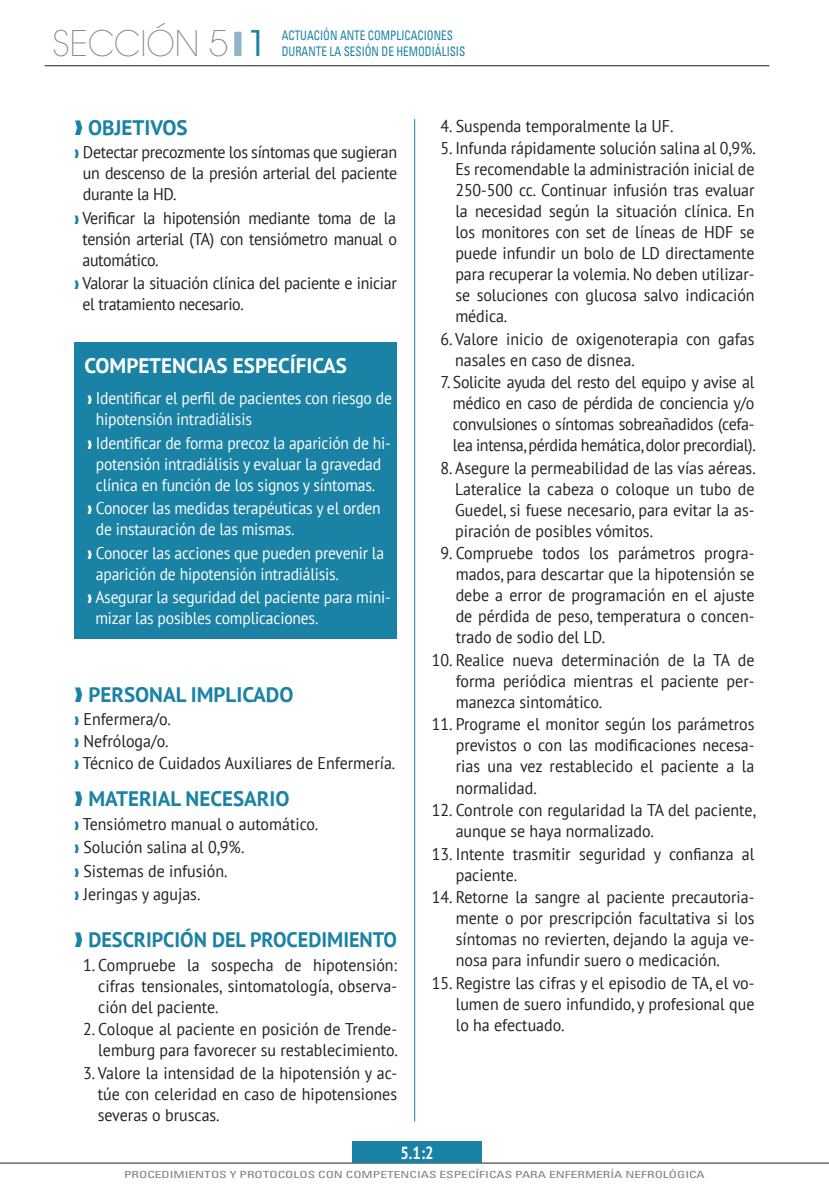
<style>
.page{position:relative;width:829px;height:1191px;background:#fff}
.page>*{position:absolute;margin:0;border:0;box-sizing:border-box;transform-origin:0 0}
.t1{font:200 35px "ITC Avant Garde Std";color:#808285;scale:.95 1}
.LADILLO{font:700 21px "PT Sans";color:#1a82a4}
.LADILLO-2{font:700 21px "PT Sans";color:#1a82a4;scale:.96 1}
.t2{font:700 21px "PT Sans";color:#fff}
.t3{font:700 17.5px "PT Sans";color:#fff;scale:.85 1}
.CPO_DE_TEXTO_GENERAL{font:16.97px/21px "PT Sans";color:#231f20;text-align:justify;scale:.94 1}
.t4{font:16.97px/21px "PT Sans";letter-spacing:-.01em;color:#fff;scale:.92 1}
.CPO_DE_TEXTO_GENERAL-2{font:16.97px/21px "PT Sans";letter-spacing:-.02em;color:#231f20;scale:.94 1}
.LADILLO-3{font:16.97px "PT Sans";color:#231f20;scale:.94 1}
.BAJO_NUMERO{font:condensed 13.12px "Univers LT Std";color:#1a82a4;scale:.85 1}
.t5{font:condensed 9.8px "Univers LT Std";color:#808285;scale:1.37 1}
.s1{color:#8fb3c9}
.s2{font-weight:400;color:#1a82a4}
.s3{color:#1a82a4}
</style>
<div class="page">
<hr style="left:0;top:1162px;width:828px;height:1px;background:#231f20">
<hr style="left:45px;top:65px;width:724px;height:1px;background:#231f20">
<div style="left:74px;top:342px;width:323px;height:297px;background:#1a82a4"></div>
<hr style="left:414px;top:119px;width:1px;height:1002px;background:#1a82a4">
<div style="left:352px;top:1141px;width:129px;height:22px;background:#1a82a4"></div>
<p class="t1" style="left:53px;top:23px;width:228px">SECCIÓN 5<span class="s1">❙</span><span class="s2">1</span></p>
<p class="BAJO_NUMERO" style="left:282px;top:27px;width:203px">ACTUACIÓN ANTE COMPLICACIONES</p>
<p class="BAJO_NUMERO" style="left:282px;top:43px;width:217px">DURANTE LA SESIÓN DE HEMODIÁLISIS</p>
<p class="LADILLO" style="left:74px;top:113px;width:115px">❱ OBJETIVOS</p>
<p class="CPO_DE_TEXTO_GENERAL" style="left:83px;top:141px;width:336px;text-indent:-8px"><span class="s3">❱</span> Detectar precozmente los síntomas que sugieran un descenso de la presión arterial del paciente durante la HD.</p>
<p class="CPO_DE_TEXTO_GENERAL" style="left:82px;top:207px;width:336px;text-indent:-8px"><span class="s3">❱</span> Verificar la hipotensión mediante toma de la tensión arterial (TA) con tensiómetro manual o automático.</p>
<p class="CPO_DE_TEXTO_GENERAL-2" style="left:82px;top:272px;width:336px;text-indent:-8px"><span class="s3">❱</span> Valorar la situación clínica del paciente e iniciar el tratamiento necesario.</p>
<p class="t2" style="left:84px;top:352px;width:264px">COMPETENCIAS ESPECÍFICAS</p>
<p class="t4" style="left:96px;top:387px;width:323px;text-indent:-8px">❱ Identificar el perfil de pacientes con riesgo de hipotensión intradiálisis</p>
<p class="t4" style="left:87px;top:431px;width:331px;text-align:center">❱ Identificar de forma precoz la aparición de hi&shy;potensión intradiálisis y evaluar la gravedad clínica en función de los signos y síntomas.</p>
<p class="t4" style="left:96px;top:497px;width:311px;text-indent:-8px">❱ Conocer las medidas terapéuticas y el orden de instauración de las mismas.</p>
<p class="t4" style="left:96px;top:541px;width:315px;text-indent:-8px">❱ Conocer las acciones que pueden prevenir la aparición de hipotensión intradiálisis.</p>
<p class="t4" style="left:95px;top:586px;width:322px;text-indent:-8px">❱ Asegurar la seguridad del paciente para mini&shy;mizar las posibles complicaciones.</p>
<p class="LADILLO" style="left:74px;top:680px;width:221px">❱ PERSONAL IMPLICADO</p>
<p class="LADILLO-3" style="left:74px;top:708px;width:104px"><span class="s3">❱</span> Enfermera/o.</p>
<p class="LADILLO-3" style="left:74px;top:730px;width:102px"><span class="s3">❱</span> Nefróloga/o.</p>
<p class="LADILLO-3" style="left:74px;top:752px;width:343px"><span class="s3">❱</span> Técnico de Cuidados Auxiliares de Enfermería.</p>
<p class="LADILLO" style="left:74px;top:785px;width:217px">❱ MATERIAL NECESARIO</p>
<p class="CPO_DE_TEXTO_GENERAL" style="left:74px;top:813px;width:261px"><span class="s3">❱</span> Tensiómetro manual o automático.</p>
<p class="CPO_DE_TEXTO_GENERAL" style="left:74px;top:836px;width:182px"><span class="s3">❱</span> Solución salina al 0,9%.</p>
<p class="CPO_DE_TEXTO_GENERAL" style="left:74px;top:859px;width:164px"><span class="s3">❱</span> Sistemas de infusión.</p>
<p class="CPO_DE_TEXTO_GENERAL" style="left:74px;top:883px;width:135px"><span class="s3">❱</span> Jeringas y agujas.</p>
<p class="LADILLO-2" style="left:74px;top:925px;width:337px">❱ DESCRIPCIÓN DEL PROCEDIMIENTO</p>
<p class="CPO_DE_TEXTO_GENERAL" style="left:98px;top:953px;width:319px;text-indent:-15px">1. Compruebe la sospecha de hipotensión: cifras tensionales, sintomatología, observa&shy;ción del paciente.</p>
<p class="CPO_DE_TEXTO_GENERAL" style="left:83px;top:1018px;width:336px;text-align:right">2. Coloque al paciente en posición de Trende&shy;lemburg para favorecer su restablecimiento.</p>
<p class="CPO_DE_TEXTO_GENERAL" style="left:98px;top:1061px;width:320px;text-indent:-15px">3. Valore la intensidad de la hipotensión y ac&shy;túe con celeridad en caso de hipotensiones severas o bruscas.</p>
<p class="CPO_DE_TEXTO_GENERAL" style="left:440px;top:115px;width:249px">4. Suspenda temporalmente la UF.</p>
<p class="CPO_DE_TEXTO_GENERAL" style="left:455px;top:137px;width:321px;text-indent:-15px">5. Infunda rápidamente solución salina al 0,9%.<br>Es recomendable la administración inicial de 250-500 cc. Continuar infusión tras evaluar la necesidad según la situación clínica. En los monitores con set de líneas de HDF se puede infundir un bolo de LD directamente para recuperar la volemia. No deben utilizar&shy;se soluciones con glucosa salvo indicación médica.</p>
<p class="CPO_DE_TEXTO_GENERAL" style="left:455px;top:328px;width:320px;text-indent:-15px">6. Valore inicio de oxigenoterapia con gafas nasales en caso de disnea.</p>
<p class="CPO_DE_TEXTO_GENERAL" style="left:453px;top:371px;width:323px;text-indent:-12px">7. Solicite ayuda del resto del equipo y avise al médico en caso de pérdida de conciencia y/o convulsiones o síntomas sobreañadidos (cefa&shy;lea intensa, pérdida hemática, dolor precordial).</p>
<p class="CPO_DE_TEXTO_GENERAL" style="left:455px;top:457px;width:321px;text-indent:-15px">8. Asegure la permeabilidad de las vías aéreas.<br>Lateralice la cabeza o coloque un tubo de Guedel, si fuese necesario, para evitar la as&shy;piración de posibles vómitos.</p>
<p class="CPO_DE_TEXTO_GENERAL" style="left:455px;top:542px;width:319px;text-indent:-15px">9. Compruebe todos los parámetros progra&shy;mados, para descartar que la hipotensión se debe a error de programación en el ajuste de pérdida de peso, temperatura o concen&shy;trado de sodio del LD.</p>
<p class="CPO_DE_TEXTO_GENERAL" style="left:455px;top:649px;width:319px;text-indent:-24px">10. Realice nueva determinación de la TA de forma periódica mientras el paciente per&shy;manezca sintomático.</p>
<p class="CPO_DE_TEXTO_GENERAL" style="left:455px;top:713px;width:319px;text-indent:-24px">11. Programe el monitor según los parámetros previstos o con las modificaciones necesa&shy;rias una vez restablecido el paciente a la normalidad.</p>
<p class="CPO_DE_TEXTO_GENERAL" style="left:455px;top:799px;width:321px;text-indent:-24px">12. Controle con regularidad la TA del paciente, aunque se haya normalizado.</p>
<p class="CPO_DE_TEXTO_GENERAL" style="left:455px;top:842px;width:319px;text-indent:-24px">13. Intente trasmitir seguridad y confianza al paciente.</p>
<p class="CPO_DE_TEXTO_GENERAL" style="left:455px;top:886px;width:319px;text-indent:-24px">14. Retorne la sangre al paciente precautoria&shy;mente o por prescripción facultativa si los síntomas no revierten, dejando la aguja ve&shy;nosa para infundir suero o medicación.</p>
<p class="CPO_DE_TEXTO_GENERAL" style="left:455px;top:971px;width:319px;text-indent:-24px">15. Registre las cifras y el episodio de TA, el vo&shy;lumen de suero infundido, y profesional que lo ha efectuado.</p>
<p class="t3" style="left:400px;top:1141px;width:40px">5.1:2</p>
<p class="t5" style="left:124px;top:1168px;width:425px">PROCEDIMIENTOS Y PROTOCOLOS CON COMPETENCIAS ESPECÍFICAS PARA ENFERMERÍA NEFROLÓGICA</p>
</div>
